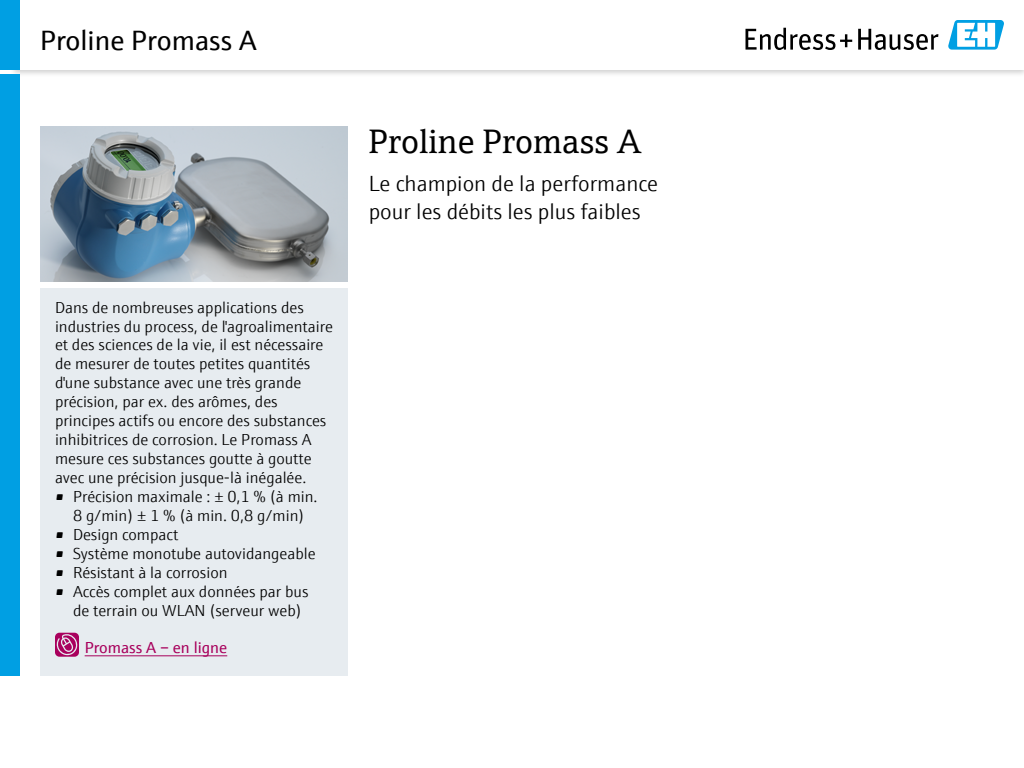
<style>
.page{position:relative;width:1024px;height:768px;background:#fff}
.page>*{position:absolute;margin:0;border:0;box-sizing:border-box;transform-origin:0 0}
.t1{font:34px "E+H Serif";color:#000}
.t2{font:28px "E+H Sans";color:#000}
.t3{font:300 22px/28px "E+H Sans";color:#000}
.t4{font:300 16px/19px "E+H Sans";color:#000}
.t5{font:16px "E+H Sans";color:#a8005c}
</style>
<div class="page">
<div style="left:40px;top:288px;width:308px;height:387px;background:#e7ecf0"></div>
<hr style="left:85px;top:655px;width:142px;height:1px;background:#a8005c">
<svg style="left:55px;top:633px;width:24px;height:24px"></svg>
<img style="left:40px;top:126px;width:308px;height:156px">
<div style="left:10px;top:0;width:1014px;height:78px;background:#000;opacity:.2"></div>
<div style="left:15px;top:0;width:1009px;height:70px;background:#fff"></div>
<div style="left:0;top:0;width:20px;height:70px;background:#009fe3"></div>
<div style="left:0;top:74px;width:20px;height:602px;background:#009fe3"></div>
<svg style="left:746px;top:28px;width:106px;height:22px"></svg>
<svg style="left:858px;top:29px;width:80px;height:21px"></svg>
<svg style="left:948px;top:20px;width:56px;height:30px"></svg>
<h2 class="t2" style="left:40px;top:20px;width:218px">Proline Promass A</h2>
<p class="t4" style="left:55px;top:296px;width:280px">Dans de nombreuses applications des industries du process, de l'agroalimentaire et des sciences de la vie, il est nécessaire de mesurer de toutes petites quantités d'une substance avec une très grande précision, par ex. des arômes, des principes actifs ou encore des substances inhibitrices de corrosion. Le Promass A mesure ces substances goutte à goutte avec une précision jusque-là inégalée.</p>
<p class="t4" style="left:55px;top:486px;width:264px;text-align:center">• Précision maximale : ± 0,1 % (à min.<br>8 g/min) ± 1 % (à min. 0,8 g/min)</p>
<p class="t4" style="left:55px;top:524px;width:125px">• Design compact</p>
<p class="t4" style="left:55px;top:543px;width:262px">• Système monotube autovidangeable</p>
<p class="t4" style="left:55px;top:562px;width:174px">• Résistant à la corrosion</p>
<p class="t4" style="left:73px;top:581px;width:237px;text-indent:-18px">• Accès complet aux données par bus de terrain ou WLAN (serveur web)</p>
<p class="t5" style="left:85px;top:635px;width:144px">Promass A – en ligne</p>
<h1 class="t1" style="left:369px;top:116px;width:274px">Proline Promass A</h1>
<h3 class="t3" style="left:369px;top:168px;width:291px">Le champion de la performance pour les débits les plus faibles</h3>
</div>
